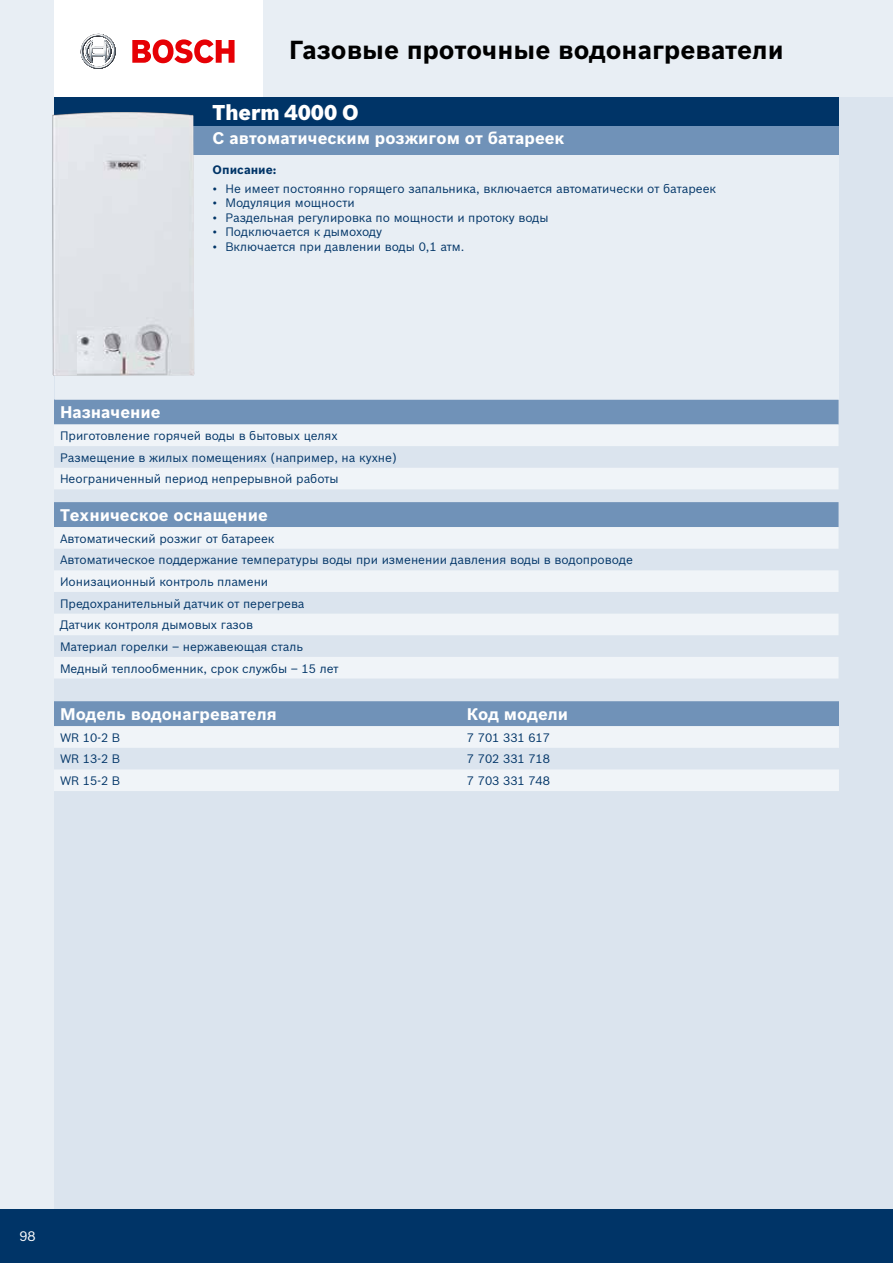
<style>
.page{position:relative;width:893px;height:1263px;background:#dbe4ee}
.page>*{position:absolute;margin:0;border:0;box-sizing:border-box;transform-origin:0 0}
.t1{font:700 25.5px "Bosch Sans";color:#000}
.t2{font:900 21px "Bosch Sans";color:#fff}
.t3{font:700 16.5px "Bosch Sans";color:#fff}
.t4{font:13.5px "Bosch Sans";color:#fff}
.t5{font:12px/21.6px "Bosch Sans";color:#003467}
.t6{font:700 12px "Bosch Sans";color:#003467}
</style>
<div class="page">
<div style="left:0;top:1209px;width:893px;height:54px;background:#003467"></div>
<div style="left:0;top:0;width:54px;height:1209px;background:#e8eef4"></div>
<div style="left:54px;top:0;width:208px;height:96px;background:#fff"></div>
<div style="left:259px;top:0;width:634px;height:96px;background:#e8eef4"></div>
<svg style="left:132px;top:39px;width:103px;height:24px"></svg>
<svg style="left:81px;top:34px;width:35px;height:35px"></svg>
<div style="left:54px;top:400px;width:784px;height:24px;background:#7092b8"></div>
<svg style="left:54px;top:424px;width:784px;height:254px;fill:#e9eef4"></svg>
<div style="left:54px;top:701px;width:785px;height:25px;background:#7092b8"></div>
<svg style="left:54px;top:726px;width:785px;height:65px;fill:#f0f4f8"></svg>
<div style="left:55px;top:155px;width:784px;height:245px;background:#e8eef4"></div>
<div style="left:54px;top:98px;width:785px;height:28px;background:#003467"></div>
<div style="left:158px;top:126px;width:681px;height:28px;background:#7092b8"></div>
<img style="left:53px;top:112px;width:141px;height:264px">
<h1 class="t1" style="left:289px;top:34px;width:496px">Газовые проточные водонагреватели</h1>
<h2 class="t2" style="left:213px;top:99px;width:148px">Therm 4000 O</h2>
<h3 class="t3" style="left:213px;top:128px;width:353px">С автоматическим розжигом от батареек</h3>
<p class="t6" style="left:213px;top:163px;width:65px">Описание:</p>
<p class="t5" style="left:213px;top:178px;width:505px">• Не имеет постоянно горящего запальника, включается автоматически от батареек</p>
<p class="t5" style="left:213px;top:192px;width:144px">• Модуляция мощности</p>
<p class="t5" style="left:213px;top:207px;width:338px">• Раздельная регулировка по мощности и протоку воды</p>
<p class="t5" style="left:213px;top:221px;width:171px">• Подключается к дымоходу</p>
<p class="t5" style="left:213px;top:235px;width:253px">• Включается при давлении воды 0,1 атм.</p>
<h3 class="t3" style="left:60px;top:402px;width:102px">Назначение</h3>
<p class="t5" style="left:60px;top:425px;width:339px">Приготовление горячей воды в бытовых целях<br>Размещение в жилых помещениях (например, на кухне)<br>Неограниченный период непрерывной работы</p>
<h3 class="t3" style="left:60px;top:505px;width:209px">Техническое оснащение</h3>
<p class="t5" style="left:60px;top:527px;width:574px">Автоматический розжиг от батареек<br>Автоматическое поддержание температуры воды при изменении давления воды в водопроводе Ионизационный контроль пламени<br>Предохранительный датчик от перегрева<br>Датчик контроля дымовых газов<br>Материал горелки – нержавеющая сталь<br>Медный теплообменник, срок службы – 15 лет</p>
<h3 class="t3" style="left:60px;top:704px;width:218px">Модель водонагревателя</h3>
<h3 class="t3" style="left:467px;top:704px;width:103px">Код модели</h3>
<p class="t5" style="left:60px;top:726px;width:62px">WR 10-2 B</p>
<p class="t5" style="left:467px;top:726px;width:85px">7 701 331 617</p>
<p class="t5" style="left:60px;top:748px;width:62px">WR 13-2 B</p>
<p class="t5" style="left:467px;top:748px;width:85px">7 702 331 718</p>
<p class="t5" style="left:60px;top:770px;width:62px">WR 15-2 B</p>
<p class="t5" style="left:467px;top:770px;width:85px">7 703 331 748</p>
<p class="t4" style="left:20px;top:1228px;width:18px">98</p>
</div>
